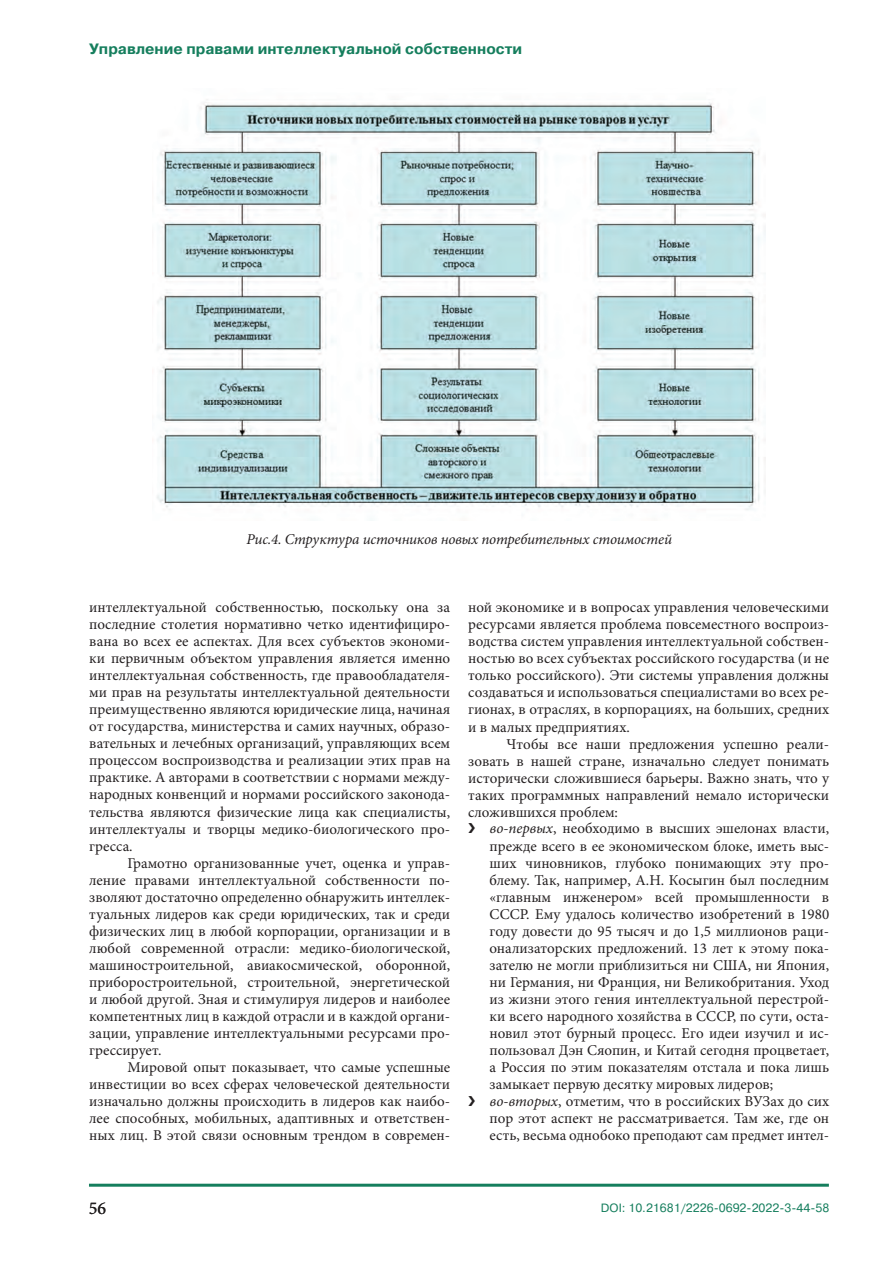
<style>
.page{position:relative;width:893px;height:1263px;background:#fff}
.page>*{position:absolute;margin:0;border:0;box-sizing:border-box;transform-origin:0 0}
.t1{font:18px "Minion Pro";color:#231f20}
.t2{font:15px/17px "Minion Pro";color:#231f20;text-align:justify}
.t3{font:italic 15px "Minion Pro";letter-spacing:-.015em;color:#231f20}
.t4{font:700 15px "Pragmatica C";color:#157e5d}
.t5{font:12px "Pragmatica C";color:#157e5d}
.s1{font-family:"QT Ding Bits";font-size:12px}
.s2{font-style:italic}
</style>
<div class="page">
<hr style="left:89px;top:1184px;width:740px;height:3px;background:#157e5d">
<img style="left:157px;top:102px;width:608px;height:408px">
<p class="t4" style="left:89px;top:41px;width:434px">Управление правами интеллектуальной собственности</p>
<p class="t3" style="left:246px;top:529px;width:427px">Рис.4. Структура источников новых потребительных стоимостей</p>
<p class="t2" style="left:89px;top:599px;width:362px">интеллектуальной собственностью, поскольку она за последние столетия нормативно четко идентифициро&shy;вана во всех ее аспектах. Для всех субъектов экономи&shy;ки первичным объектом управления является именно интеллектуальная собственность, где правообладателя&shy;ми прав на результаты интеллектуальной деятельности преимущественно являются юридические лица, начиная от государства, министерства и самих научных, образо&shy;вательных и лечебных организаций, управляющих всем процессом воспроизводства и реализации этих прав на практике. А авторами в соответствии с нормами между&shy;народных конвенций и нормами российского законода&shy;тельства являются физические лица как специалисты, интеллектуалы и творцы медико-биологического про&shy;гресса.</p>
<p class="t2" style="left:89px;top:854px;width:362px;text-indent:38px">Грамотно организованные учет, оценка и управ&shy;ление правами интеллектуальной собственности по&shy;зволяют достаточно определенно обнаружить интеллек&shy;туальных лидеров как среди юридических, так и среди физических лиц в любой корпорации, организации и в любой современной отрасли: медико-биологической, машиностроительной, авиакосмической, оборонной, приборостроительной, строительной, энергетической и любой другой. Зная и стимулируя лидеров и наиболее компетентных лиц в каждой отрасли и в каждой органи&shy;зации, управление интеллектуальными ресурсами про&shy;грессирует.</p>
<p class="t2" style="left:89px;top:1058px;width:362px;text-indent:38px">Мировой опыт показывает, что самые успешные инвестиции во всех сферах человеческой деятельности изначально должны происходить в лидеров как наибо&shy;лее способных, мобильных, адаптивных и ответствен&shy;ных лиц. В этой связи основным трендом в современ-</p>
<p class="t2" style="left:468px;top:599px;width:362px">ной экономике и в вопросах управления человеческими ресурсами является проблема повсеместного воспроиз&shy;водства систем управления интеллектуальной собствен&shy;ностью во всех субъектах российского государства (и не только российского). Эти системы управления должны создаваться и использоваться специалистами во всех ре&shy;гионах, в отраслях, в корпорациях, на больших, средних и в малых предприятиях.</p>
<p class="t2" style="left:506px;top:735px;width:324px">Чтобы все наши предложения успешно реали-</p>
<p class="t2" style="left:468px;top:752px;width:362px">зовать в нашей стране, изначально следует понимать</p>
<p class="t2" style="left:468px;top:769px;width:362px">исторически сложившиеся барьеры. Важно знать, что у</p>
<p class="t2" style="left:468px;top:786px;width:362px">таких программных направлений немало исторически</p>
<p class="t2" style="left:468px;top:803px;width:151px">сложившихся проблем:</p>
<p class="t2" style="left:468px;top:820px;width:362px"><span class="s1">i</span> <span class="s2">во-первых</span>, необходимо в высших эшелонах власти,</p>
<p class="t2" style="left:489px;top:837px;width:341px">прежде всего в ее экономическом блоке, иметь выс-</p>
<p class="t2" style="left:489px;top:854px;width:341px">ших чиновников, глубоко понимающих эту про-</p>
<p class="t2" style="left:489px;top:871px;width:341px">блему. Так, например, А.Н. Косыгин был последним</p>
<p class="t2" style="left:489px;top:888px;width:341px">«главным инженером» всей промышленности в</p>
<p class="t2" style="left:489px;top:905px;width:341px">СССР. Ему удалось количество изобретений в 1980</p>
<p class="t2" style="left:489px;top:922px;width:341px">году довести до 95 тысяч и до 1,5 миллионов раци-</p>
<p class="t2" style="left:489px;top:939px;width:341px">онализаторских предложений. 13 лет к этому пока-</p>
<p class="t2" style="left:489px;top:956px;width:341px">зателю не могли приблизиться ни США, ни Япония,</p>
<p class="t2" style="left:489px;top:973px;width:341px">ни Германия, ни Франция, ни Великобритания. Уход</p>
<p class="t2" style="left:489px;top:990px;width:341px">из жизни этого гения интеллектуальной перестрой-</p>
<p class="t2" style="left:489px;top:1007px;width:341px">ки всего народного хозяйства в СССР, по сути, оста-</p>
<p class="t2" style="left:489px;top:1024px;width:341px">новил этот бурный процесс. Его идеи изучил и ис-</p>
<p class="t2" style="left:489px;top:1041px;width:341px">пользовал Дэн Сяопин, и Китай сегодня процветает,</p>
<p class="t2" style="left:489px;top:1058px;width:341px">а Россия по этим показателям отстала и пока лишь</p>
<p class="t2" style="left:489px;top:1075px;width:285px">замыкает первую десятку мировых лидеров;</p>
<p class="t2" style="left:468px;top:1092px;width:362px"><span class="s1">i</span> <span class="s2">во-вторых</span>, отметим, что в российских ВУЗах до сих</p>
<p class="t2" style="left:489px;top:1109px;width:341px">пор этот аспект не рассматривается. Там же, где он</p>
<p class="t2" style="left:489px;top:1126px;width:341px">есть, весьма однобоко преподают сам предмет интел-</p>
<p class="t1" style="left:89px;top:1196px;width:19px">56</p>
<p class="t5" style="left:601px;top:1201px;width:230px">DOI: 10.21681/2226-0692-2022-3-44-58</p>
</div>
